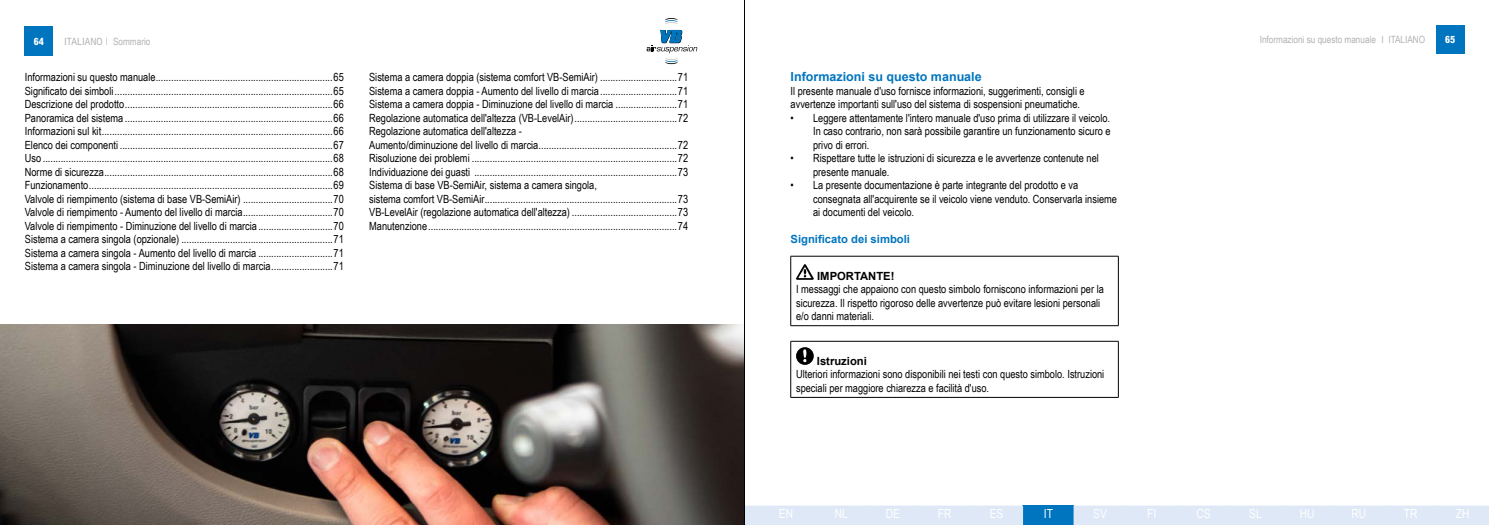
<style>
.page{position:relative;width:1489px;height:525px;background:#fff}
.page>*{position:absolute;margin:0;border:0;box-sizing:border-box;transform-origin:0 0}
.t1{font:12.5px "Arial Narrow";color:#fff}
.t2{font:700 12.5px "Arial";color:#0075bf}
.t3{font:11.25px/13.5px "Arial Narrow";color:#000}
.t4{font:700 11.25px "Arial";color:#0075bf}
.t5{font:700 11.25px "Arial";color:#000}
.t6{font:10px "Arial Narrow";color:#b3b2b2}
.t7{font:condensed 10px "Arial MT Std";color:#b3b2b2}
.t8{font:800 condensed 10px "Arial MT Std";color:#fff}
.s1{font-family:"Arial Narrow";font-stretch:normal}
</style>
<div class="page">
<div style="left:1435px;top:25px;width:28px;height:28px;background:#0075bf"></div>
<div style="left:25px;top:26px;width:28px;height:30px;background:#0075bf"></div>
<svg style="left:665px;top:18px;width:13px;height:6px"></svg>
<svg style="left:646px;top:30px;width:51px;height:34px"></svg>
<svg style="left:745px;top:505px;width:743px;height:19px;background:#d0e0f3"></svg>
<hr style="left:790px;top:256px;width:328px;height:1px;background:#000">
<hr style="left:790px;top:256px;width:1px;height:69px;background:#000">
<hr style="left:1118px;top:256px;width:1px;height:69px;background:#000">
<hr style="left:790px;top:325px;width:328px;height:1px;background:#000">
<svg style="left:796px;top:264px;width:18px;height:16px"></svg>
<hr style="left:790px;top:341px;width:328px;height:1px;background:#000">
<hr style="left:790px;top:341px;width:1px;height:56px;background:#000">
<hr style="left:1118px;top:341px;width:1px;height:56px;background:#000">
<hr style="left:790px;top:397px;width:328px;height:1px;background:#000">
<svg style="left:796px;top:347px;width:17px;height:18px"></svg>
<img style="left:0;top:324px;width:744px;height:200px">
<hr style="left:744px;top:0;width:1px;height:524px;background:#000">
<p class="t8" style="left:34px;top:35px;width:11px">64</p>
<p class="t6" style="left:81px;top:34px;width:28px">IANO I</p>
<p class="t6" style="left:1381px;top:32px;width:45px">I ITALIANO</p>
<p class="t8" style="left:1444px;top:33px;width:11px">65</p>
<p class="t6" style="left:1259px;top:32px;width:118px">Informazioni su questo manuale</p>
<p class="t7" style="left:64px;top:35px;width:88px">ITALIANO <span class="s1">Sommario</span></p>
<p class="t3" style="left:25px;top:70px;width:320px;text-align:justify">Informazioni su questo manuale.....................................................................65<br>Significato dei simboli.....................................................................................65<br>Descrizione del prodotto.................................................................................66<br>Panoramica del sistema .................................................................................66<br>Informazioni sul kit..........................................................................................66<br>Elenco dei componenti ...................................................................................67<br>Uso .................................................................................................................68<br>Norme di sicurezza.........................................................................................68<br>Funzionamento...............................................................................................69<br>Valvole di riempimento (sistema di base VB-SemiAir) ...................................70<br>Valvole di riempimento - Aumento del livello di marcia...................................70<br>Valvole di riempimento - Diminuzione del livello di marcia .............................70<br>Sistema a camera singola (opzionale) ...........................................................71<br>Sistema a camera singola - Aumento del livello di marcia .............................71<br>Sistema a camera singola - Diminuzione del livello di marcia........................71</p>
<p class="t3" style="left:369px;top:70px;width:320px">Sistema a camera doppia (sistema comfort VB-SemiAir) ..............................71<br>Sistema a camera doppia - Aumento del livello di marcia..............................71<br>Sistema a camera doppia - Diminuzione del livello di marcia ........................71<br>Regolazione automatica dell'altezza (VB-LevelAir)........................................72<br>Regolazione automatica dell'altezza -<br>Aumento/diminuzione del livello di marcia......................................................72<br>Risoluzione dei problemi ................................................................................72<br>Individuazione dei guasti ...............................................................................73<br>Sistema di base VB-SemiAir, sistema a camera singola,<br>sistema comfort VB-SemiAir...........................................................................73<br>VB-LevelAir (regolazione automatica dell'altezza) .........................................73<br>Manutenzione.................................................................................................74</p>
<p class="t2" style="left:790px;top:68px;width:193px">Informazioni su questo manuale</p>
<p class="t3" style="left:790px;top:83px;width:296px">Il presente manuale d'uso fornisce informazioni, suggerimenti, consigli e avvertenze importanti sull'uso del sistema di sospensioni pneumatiche.</p>
<p class="t3" style="left:813px;top:110px;width:299px;text-align:justify;text-indent:-22px">• Leggere attentamente l'intero manuale d'uso prima di utilizzare il veicolo.<br>In caso contrario, non sarà possibile garantire un funzionamento sicuro e privo di errori.</p>
<p class="t3" style="left:813px;top:151px;width:287px;text-indent:-22px">• Rispettare tutte le istruzioni di sicurezza e le avvertenze contenute nel presente manuale.</p>
<p class="t3" style="left:813px;top:178px;width:305px;text-indent:-22px">• La presente documentazione è parte integrante del prodotto e va consegnata all'acquirente se il veicolo viene venduto. Conservarla insieme ai documenti del veicolo.</p>
<p class="t4" style="left:790px;top:231px;width:121px">Significato dei simboli</p>
<p class="t5" style="left:817px;top:268px;width:79px">IMPORTANTE!</p>
<p class="t3" style="left:796px;top:282px;width:309px">I messaggi che appaiono con questo simbolo forniscono informazioni per la sicurezza. Il rispetto rigoroso delle avvertenze può evitare lesioni personali e/o danni materiali.</p>
<p class="t5" style="left:816px;top:353px;width:52px">Istruzioni</p>
<p class="t3" style="left:796px;top:367px;width:310px">Ulteriori informazioni sono disponibili nei testi con questo simbolo. Istruzioni speciali per maggiore chiarezza e facilità d'uso.</p>
<p class="t1" style="left:778px;top:504px;width:16px">EN</p>
<p class="t1" style="left:834px;top:504px;width:15px">NL</p>
<p class="t1" style="left:885px;top:504px;width:16px">DE</p>
<p class="t1" style="left:937px;top:504px;width:15px">FR</p>
<p class="t1" style="left:989px;top:504px;width:15px">ES</p>
<p class="t1" style="left:1043px;top:504px;width:11px">IT</p>
<p class="t1" style="left:1093px;top:504px;width:15px">SV</p>
<p class="t1" style="left:1147px;top:504px;width:11px">FI</p>
<p class="t1" style="left:1196px;top:504px;width:16px">CS</p>
<p class="t1" style="left:1249px;top:504px;width:14px">SL</p>
<p class="t1" style="left:1299px;top:504px;width:16px">HU</p>
<p class="t1" style="left:1351px;top:504px;width:16px">RU</p>
<p class="t1" style="left:1403px;top:504px;width:15px">TR</p>
<p class="t1" style="left:1455px;top:504px;width:15px">ZH</p>
</div>
